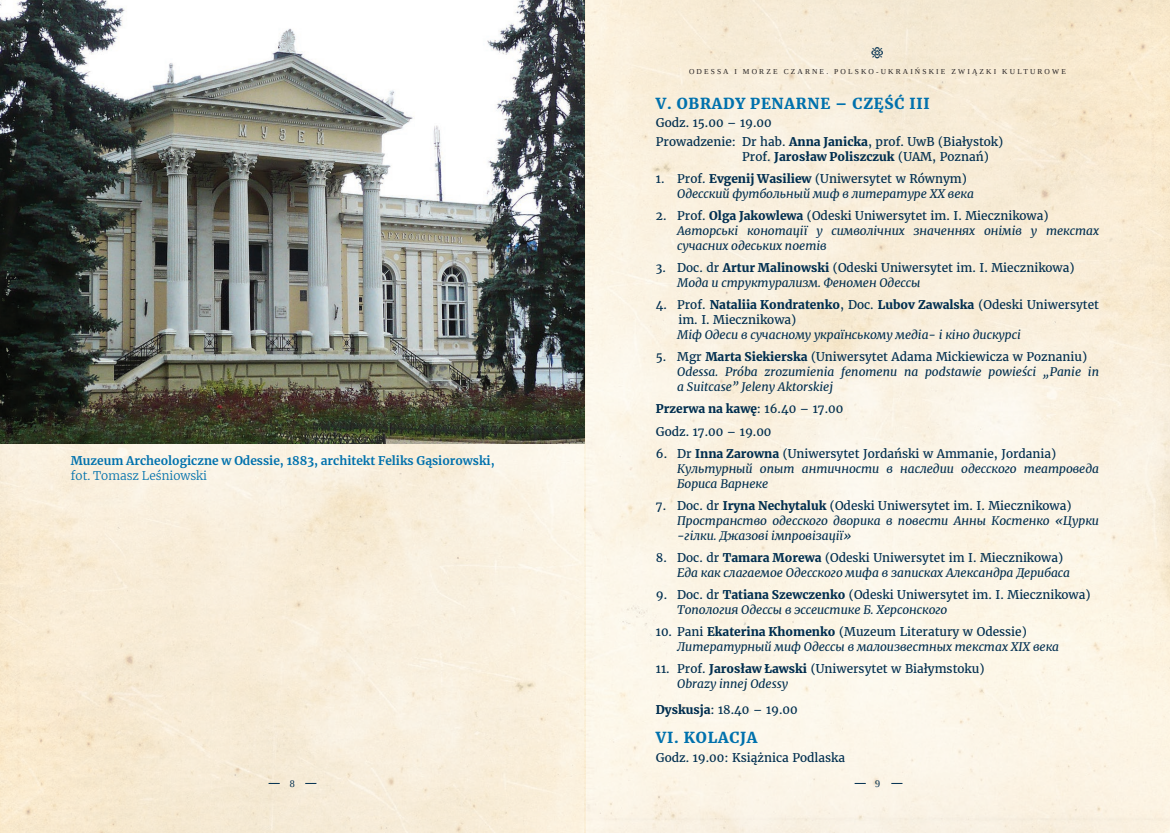
<style>
.page{position:relative;width:1170px;height:833px;background:#fff}
.page>*{position:absolute;margin:0;border:0;box-sizing:border-box;transform-origin:0 0}
.t1{font:15.62px "Minion Pro";color:#002e4f}
.t2{font:900 15px "Merriweather";letter-spacing:.05em;color:#0071ad}
.t3{font:italic 11.88px/15px "Merriweather";color:#002e4f}
.t4{font:11.88px/15px "Merriweather";color:#002e4f}
.t5{font:700 11.88px "Merriweather";color:#0071ad}
.t6{font:900 11.88px "Merriweather";color:#002e4f}
.t7{font:300 11.88px "Merriweather";color:#0071ad}
.t8{font:10px "Liberation Serif";color:#002e4f}
.t9{font:7.5px "Liberation Serif";letter-spacing:.28em;color:#231f20}
.s1{font-weight:900}
.s2{font-weight:400}
.s3{font-style:normal}
.s4{font-weight:900;font-style:normal}
.s5{font-style:italic}
</style>
<div class="page">
<img style="left:0;top:0;width:1169px;height:833px">
<svg style="left:268px;top:783px;width:12px;height:1px"></svg>
<img style="left:0;top:0;width:585px;height:443px">
<h1 class="t1" style="left:870px;top:42px;width:15px">•</h1>
<p class="t5" style="left:71px;top:453px;width:425px">Muzeum Archeologiczne w Odessie, 1883, architekt Feliks Gąsiorowski,</p>
<p class="t7" style="left:71px;top:468px;width:138px">fot. Tomasz Leśniowski</p>
<p class="t9" style="left:689px;top:67px;width:8px">ODESSA</p>
<p class="t9" style="left:734px;top:67px;width:17px">I MOR</p>
<p class="t9" style="left:766px;top:67px;width:39px">ZE CZARNE</p>
<p class="t9" style="left:826px;top:67px;width:36px">. POLSKO</p>
<p class="t9" style="left:876px;top:67px;width:20px">-UKRAI</p>
<p class="t9" style="left:914px;top:67px;width:15px">Ń SKIE</p>
<p class="t9" style="left:951px;top:67px;width:41px">ZWI ĄZKI</p>
<p class="t9" style="left:1002px;top:67px;width:44px">KULTUROWE</p>
<p class="t2" style="left:656px;top:93px;width:275px">V. OBRADY PENARNE – CZĘŚĆ III</p>
<p class="t4" style="left:656px;top:113px;width:349px;line-height:18.5px">Godz. 15.00 – 19.00<br>Prowadzenie: Dr hab. <span class="s1">Anna Janicka</span>, prof. UwB (Białystok)</p>
<p class="t6" style="left:742px;top:148px;width:248px"><span class="s2">Prof.</span> Jarosław Poliszczuk <span class="s2">(UAM, Poznań)</span></p>
<p class="t3" style="left:677px;top:171px;width:298px;text-indent:-21px"><span class="s3">1. Prof.</span> <span class="s4">Evgenij Wasiliew</span> <span class="s3">(Uniwersytet w Równym)<br></span>Одесский футбольный миф в литературе ХХ века</p>
<p class="t3" style="left:677px;top:208px;width:423px;text-indent:-21px"><span class="s3">2. Prof.</span> <span class="s4">Olga Jakowlewa</span> <span class="s3">(Odeski Uniwersytet im. I. Miecznikowa)<br></span>Авторські конотації у символічних значеннях онімів у текстах сучасних одеських поетів</p>
<p class="t4" style="left:677px;top:260px;width:399px;text-indent:-21px">3. Doc. dr <span class="s1">Artur Malinowski</span> (Odeski Uniwersytet im. I. Miecznikowa)<br><span class="s5">Мода и структурализм. Феномен Одессы</span></p>
<p class="t4" style="left:678px;top:297px;width:422px;text-indent:-23px">4. Prof. <span class="s1">Nataliia Kondratenko</span>, Doc. <span class="s1">Lubov Zawalska</span> (Odeski Uniwersytet im. I. Miecznikowa)</p>
<p class="t3" style="left:677px;top:327px;width:345px">Міф Одеси в сучасному українському медіа- і кіно дискурсі</p>
<p class="t3" style="left:677px;top:349px;width:423px;text-indent:-21px"><span class="s3">5. Mgr</span> <span class="s4">Marta Siekierska</span> <span class="s3">(Uniwersytet Adama Mickiewicza w Poznaniu)<br></span>Odessa. Próba zrozumienia fenomenu na podstawie powieści „Panie in a Suitcase” Jeleny Aktorskiej</p>
<p class="t4" style="left:656px;top:398px;width:189px;line-height:22.1px"><span class="s1">Przerwa na kawę</span>: 16.40 – 17.00<br>Godz. 17.00 – 19.00</p>
<p class="t3" style="left:677px;top:445px;width:423px;text-indent:-21px"><span class="s3">6. Dr</span> <span class="s4">Inna Zarowna</span> <span class="s3">(Uniwersytet Jordański w Ammanie, Jordania)<br></span>Культурный опыт античности в наследии одесского театроведа<br>Бориса Варнеке</p>
<p class="t3" style="left:677px;top:497px;width:423px;text-indent:-21px"><span class="s3">7. Doc. dr</span> <span class="s4">Iryna Nechytaluk</span> <span class="s3">(Odeski Uniwersytet im. I. Miecznikowa)<br></span>Пространство одесского дворика в повести Анны Костенко «Цурки -гiлки. Джазовi iмпровізації»</p>
<p class="t3" style="left:677px;top:549px;width:394px;text-indent:-21px"><span class="s3">8. Doc. dr</span> <span class="s4">Tamara Morewa</span> <span class="s3">(Odeski Uniwersytet im I. Miecznikowa)<br></span>Еда как слагаемое Одесского мифа в записках Александра Дерибаса</p>
<p class="t4" style="left:677px;top:587px;width:415px;text-indent:-21px">9. Doc. dr <span class="s1">Tatiana Szewczenko</span> (Odeski Uniwersytet im. I. Miecznikowa)<br><span class="s5">Топология Одессы в эссеистике Б. Херсонского</span></p>
<p class="t3" style="left:677px;top:624px;width:383px;text-indent:-21px"><span class="s3">10. Pani</span> <span class="s4">Ekaterina Khomenko</span> <span class="s3">(Muzeum Literatury w Odessie)<br></span>Литературный миф Одессы в малоизвестных текстах XIX века</p>
<p class="t4" style="left:677px;top:661px;width:309px;text-indent:-21px">11. Prof. <span class="s1">Jarosław Ławski</span> (Uniwersytet w Białymstoku)<br><span class="s5">Obrazy innej Odessy</span></p>
<p class="t4" style="left:656px;top:701px;width:143px"><span class="s1">Dyskusja</span>: 18.40 – 19.00</p>
<p class="t2" style="left:656px;top:727px;width:103px">VI. KOLACJA</p>
<p class="t4" style="left:656px;top:749px;width:191px">Godz. 19.00: Książnica Podlaska</p>
<p class="t8" style="left:290px;top:777px;width:6px">8</p>
<p class="t8" style="left:874px;top:777px;width:6px">9</p>
</div>
